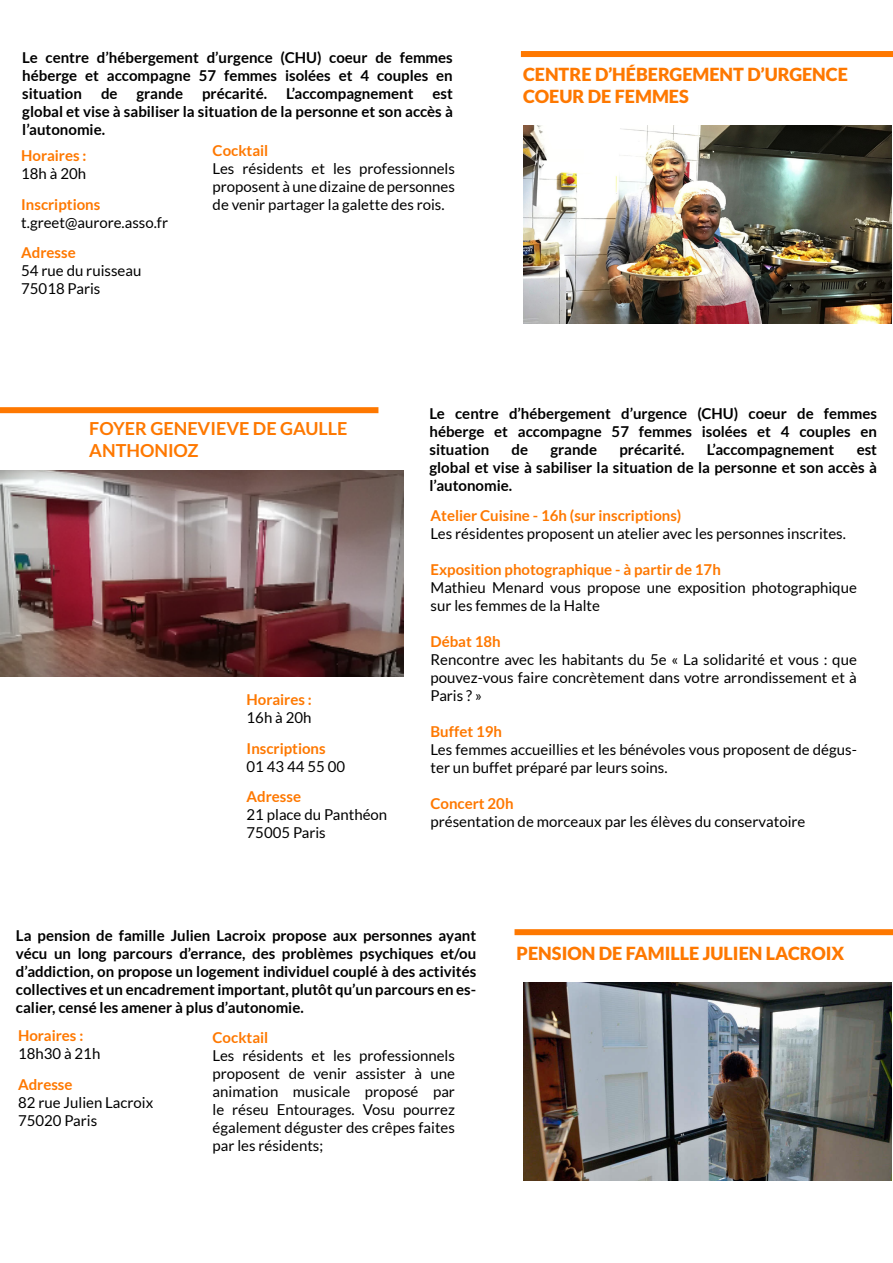
<style>
.page{position:relative;width:893px;height:1263px;background:#fff}
.page>*{position:absolute;margin:0;border:0;box-sizing:border-box;transform-origin:0 0}
.t1{font:900 18px/21.6px "Lato";color:#fe7800}
.t2{font:700 18px/21.6px "Lato";color:#fe7800}
.t3{font:15px/18px "Lato";color:#000}
.t4{font:700 15px/18px "Lato";color:#000;text-align:justify}
.t5{font:700 15px "Lato";color:#fe7800}
</style>
<div class="page">
<div style="left:521px;top:51px;width:372px;height:6px;background:#fe7800"></div>
<img style="left:523px;top:125px;width:369px;height:198px">
<div style="left:0;top:407px;width:378px;height:6px;background:#fe7800"></div>
<img style="left:0;top:471px;width:404px;height:205px">
<div style="left:514px;top:929px;width:379px;height:6px;background:#fe7800"></div>
<img style="left:523px;top:982px;width:369px;height:198px">
<p class="t4" style="left:22px;top:48px;width:432px">Le centre d’hébergement d’urgence (CHU) coeur de femmes héberge et accompagne 57 femmes isolées et 4 couples en situation</p>
<p class="t4" style="left:101px;top:84px;width:18px">de</p>
<p class="t4" style="left:137px;top:84px;width:48px">grande</p>
<p class="t4" style="left:202px;top:84px;width:66px">précarité.</p>
<p class="t4" style="left:286px;top:84px;width:129px">L’accompagnement</p>
<p class="t4" style="left:22px;top:84px;width:432px;text-indent:410px">est global et vise à sabiliser la situation de la personne et son accès à l’autonomie.</p>
<p class="t5" style="left:213px;top:142px;width:57px">Cocktail</p>
<p class="t3" style="left:213px;top:159px;width:244px;text-align:justify">Les résidents et les professionnels proposent à une dizaine de personnes de venir partager la galette des rois.</p>
<p class="t5" style="left:21px;top:147px;width:67px">Horaires :</p>
<p class="t3" style="left:21px;top:164px;width:66px">18h à 20h</p>
<p class="t5" style="left:21px;top:195px;width:81px">Inscriptions</p>
<p class="t3" style="left:21px;top:213px;width:148px">t.greet@aurore.asso.fr</p>
<p class="t5" style="left:21px;top:244px;width:56px">Adresse</p>
<p class="t3" style="left:21px;top:262px;width:122px">54 rue du ruisseau<br>75018 Paris</p>
<p class="t1" style="left:523px;top:64px;width:326px">CENTRE D’HÉBERGEMENT D’URGENCE<br>COEUR DE FEMMES</p>
<p class="t2" style="left:89px;top:418px;width:260px">FOYER GENEVIEVE DE GAULLE<br>ANTHONIOZ</p>
<p class="t5" style="left:247px;top:691px;width:67px">Horaires :</p>
<p class="t3" style="left:247px;top:709px;width:66px">16h à 20h</p>
<p class="t5" style="left:247px;top:740px;width:81px">Inscriptions</p>
<p class="t3" style="left:247px;top:757px;width:100px">01 43 44 55 00</p>
<p class="t5" style="left:247px;top:788px;width:56px">Adresse</p>
<p class="t3" style="left:247px;top:806px;width:142px">21 place du Panthéon<br>75005 Paris</p>
<p class="t4" style="left:429px;top:405px;width:449px">Le centre d’hébergement d’urgence (CHU) coeur de femmes héberge et accompagne 57 femmes isolées et 4 couples en situation</p>
<p class="t4" style="left:512px;top:441px;width:18px">de</p>
<p class="t4" style="left:550px;top:441px;width:48px">grande</p>
<p class="t4" style="left:619px;top:441px;width:66px">précarité.</p>
<p class="t4" style="left:707px;top:441px;width:129px">L’accompagnement</p>
<p class="t4" style="left:429px;top:441px;width:449px;text-indent:427px">est global et vise à sabiliser la situation de la personne et son accès à l’autonomie.</p>
<p class="t5" style="left:431px;top:507px;width:252px">Atelier Cuisine - 16h (sur inscriptions)</p>
<p class="t3" style="left:431px;top:525px;width:417px">Les résidentes proposent un atelier avec les personnes inscrites.</p>
<p class="t5" style="left:431px;top:561px;width:292px">Exposition photographique - à partir de 17h</p>
<p class="t3" style="left:431px;top:579px;width:428px">Mathieu Menard vous propose une exposition photographique sur les femmes de la Halte</p>
<p class="t5" style="left:431px;top:633px;width:72px">Débat 18h</p>
<p class="t3" style="left:431px;top:651px;width:428px;text-align:justify">Rencontre avec les habitants du 5e « La solidarité et vous : que pouvez-vous faire concrètement dans votre arrondissement et à Paris ? »</p>
<p class="t5" style="left:431px;top:723px;width:73px">Buffet 19h</p>
<p class="t3" style="left:431px;top:741px;width:428px">Les femmes accueillies et les bénévoles vous proposent de dégus&shy;ter un buffet préparé par leurs soins.</p>
<p class="t5" style="left:431px;top:795px;width:84px">Concert 20h</p>
<p class="t3" style="left:431px;top:813px;width:376px">présentation de morceaux par les élèves du conservatoire</p>
<p class="t4" style="left:16px;top:926px;width:462px">La pension de famille Julien Lacroix propose aux personnes ayant vécu un long parcours d’errance, des problèmes psychiques et/ou d’addiction, on propose un logement individuel couplé à des activités collectives et un encadrement important, plutôt qu’un parcours en es&shy;calier, censé les amener à plus d’autonomie.</p>
<p class="t5" style="left:213px;top:1029px;width:57px">Cocktail</p>
<p class="t3" style="left:213px;top:1047px;width:244px;text-align:justify">Les résidents et les professionnels proposent de venir assister à une animation musicale proposé par le réseu Entourages. Vosu pourrez également déguster des crêpes faites par les résidents;</p>
<p class="t5" style="left:18px;top:1027px;width:67px">Horaires :</p>
<p class="t3" style="left:18px;top:1045px;width:84px">18h30 à 21h</p>
<p class="t5" style="left:18px;top:1076px;width:56px">Adresse</p>
<p class="t3" style="left:18px;top:1093px;width:137px">82 rue Julien Lacroix<br>75020 Paris</p>
<p class="t1" style="left:517px;top:942px;width:329px">PENSION DE FAMILLE JULIEN LACROIX</p>
</div>
